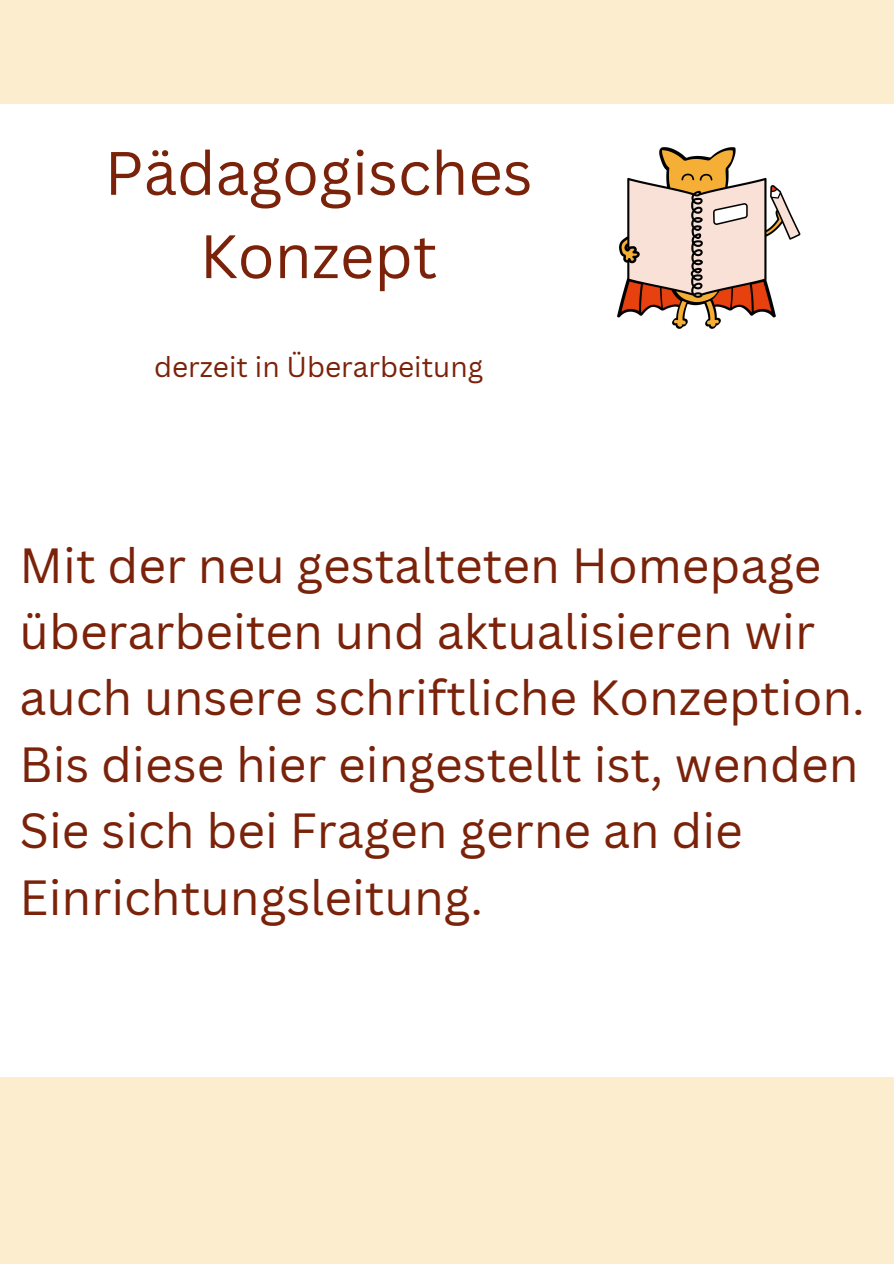
<style>
.page{position:relative;width:894px;height:1264px;background:#fff}
.page>*{position:absolute;margin:0;border:0;box-sizing:border-box;transform-origin:0 0}
.t1{font:59.85px/83.2px "Canva Sans";color:#7b230a;text-align:center}
.t2{font:48.15px/66.3px "Canva Sans";color:#7b230a}
.t3{font:28.05px "Canva Sans";color:#7b230a}
</style>
<div class="page">
<img style="left:617px;top:147px;width:184px;height:182px">
<div style="left:0;top:1076px;width:893px;height:187px;background:#fdedcf"></div>
<div style="left:0;top:0;width:893px;height:104px;background:#fdedcf"></div>
<p class="t1" style="left:105px;top:130px;width:429px">Pädagogisches<br>Konzept</p>
<p class="t3" style="left:154px;top:347px;width:330px">derzeit in Überarbeitung</p>
<p class="t2" style="left:20px;top:530px;width:846px">Mit der neu gestalteten Homepage überarbeiten und aktualisieren wir auch unsere schriftliche Konzeption.<br>Bis diese hier eingestellt ist, wenden Sie sich bei Fragen gerne an die Einrichtungsleitung.</p>
</div>
